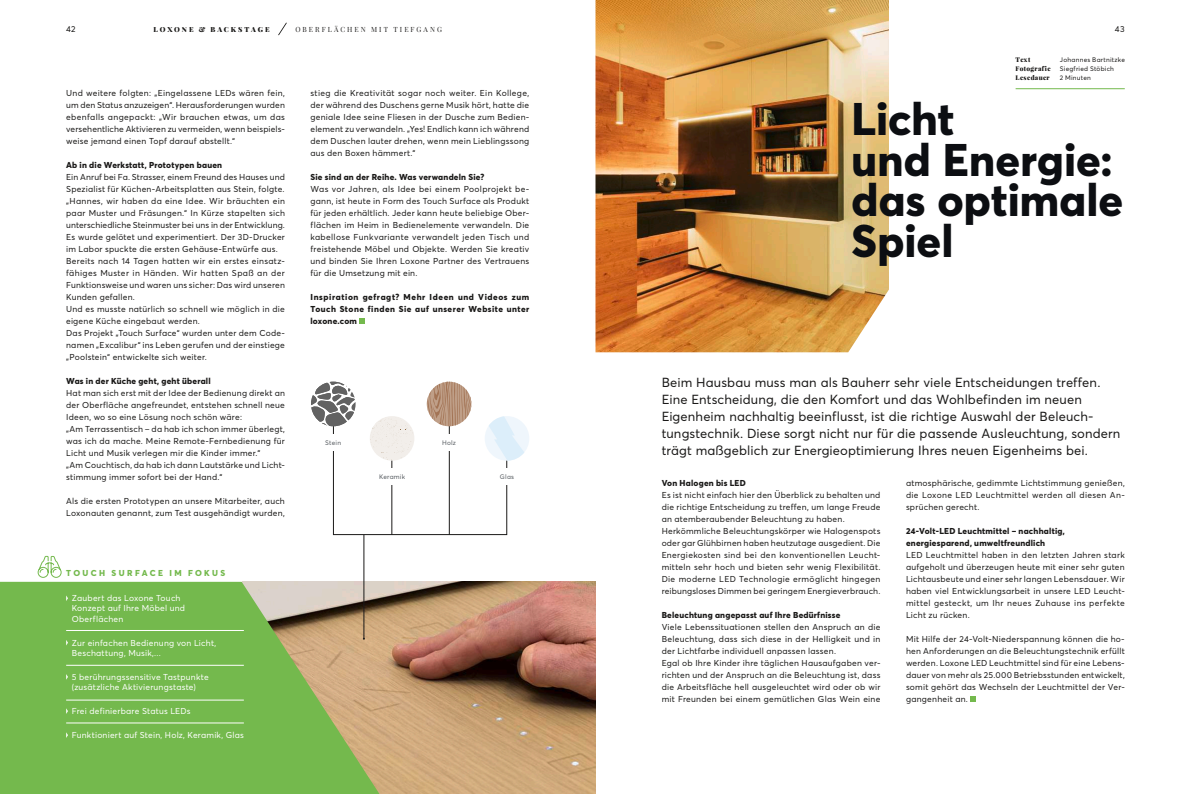
<style>
.page{position:relative;width:1191px;height:794px;background:#fff}
.page>*{position:absolute;margin:0;border:0;box-sizing:border-box;transform-origin:0 0}
.t1{font:800 45.1px/40.6px "Averta";letter-spacing:.005em;color:#0c0e12}
.t2{font:13px/16.9px "Averta";letter-spacing:.01em;color:#1a1918}
.t3{font:8.5px/12px "Averta";letter-spacing:.025em;color:#1a1918;text-align:justify}
.t4{font:800 8.5px/12px "Averta";letter-spacing:.025em;color:#1a1918;text-align:justify}
.t5{font:8.5px/10.2px "Averta";letter-spacing:.025em;color:#fff}
.t6{font:800 8.5px "Averta";letter-spacing:.275em;color:#74b94d}
.t7{font:7px "Playfair Display";letter-spacing:.295em;color:#1a1918}
.t8{font:900 7px "Playfair Display";letter-spacing:.27em;color:#1a1918}
.t9{font:6.5px/9px "Averta";letter-spacing:.035em;color:#1a1918}
.t10{font:900 6.5px/9px "Playfair Display";letter-spacing:.05em;color:#1a1918}
.t11{font:6.5px "Averta";letter-spacing:.03em;color:#565b60}
</style>
<div class="page">
<img style="left:379px;top:582px;width:216px;height:212px">
<svg style="left:0;top:582px;width:379px;height:212px;background:#83b658"></svg>
<svg style="left:359px;top:318px;width:6px;height:6px"></svg>
<svg style="left:37px;top:556px;width:25px;height:22px"></svg>
<svg style="left:66px;top:595px;width:2px;height:6px"></svg>
<svg style="left:66px;top:708px;width:2px;height:6px"></svg>
<svg style="left:66px;top:732px;width:2px;height:6px"></svg>
<hr style="left:66px;top:630px;width:178px;height:1px;background:#fff">
<hr style="left:66px;top:665px;width:178px;height:1px;background:#fff">
<hr style="left:66px;top:700px;width:178px;height:1px;background:#fff">
<hr style="left:66px;top:722px;width:178px;height:1px;background:#fff">
<div style="left:485px;top:416px;width:44px;height:45px;background:#eff6fc;border-radius:50%"></div>
<hr style="left:364px;top:535px;width:1px;height:103px;background:#1a1918">
<svg style="left:311px;top:382px;width:213px;height:153px"></svg>
<svg style="left:970px;top:696px;width:6px;height:6px"></svg>
<hr style="left:1015px;top:88px;width:109px;height:1px;background:#74b94d">
<img style="left:595px;top:0;width:294px;height:352px">
<svg style="left:278px;top:22px;width:9px;height:14px"></svg>
<p class="t3" style="left:66px;top:23px;width:11px">42</p>
<p class="t8" style="left:154px;top:24px;width:117px">LOXONE &amp; BACKSTAGE</p>
<p class="t7" style="left:295px;top:25px;width:148px">OBERFLÄCHEN MIT TIEFGANG</p>
<p class="t3" style="left:1115px;top:23px;width:11px">43</p>
<p class="t3" style="left:66px;top:87px;width:220px">Und weitere folgten: „Eingelassene LEDs wären fein, um den Status anzuzeigen“. Herausforderungen wurden ebenfalls angepackt: „Wir brauchen etwas, um das versehentliche Aktivieren zu vermeiden, wenn beispiels&shy;weise jemand einen Topf darauf abstellt.“</p>
<p class="t4" style="left:66px;top:159px;width:157px">Ab in die Werkstatt, Prototypen bauen</p>
<p class="t3" style="left:66px;top:171px;width:220px;text-align:left">Ein Anruf bei Fa. Strasser, einem Freund des Hauses und Spezialist für Küchen-Arbeitsplatten aus Stein, folgte. „Hannes, wir haben da eine Idee. Wir bräuchten ein paar Muster und Fräsungen.“ In Kürze stapelten sich unterschiedliche Steinmuster bei uns in der Entwicklung.<br>Es wurde gelötet und experimentiert. Der 3D-Drucker im Labor spuckte die ersten Gehäuse-Entwürfe aus.<br>Bereits nach 14 Tagen hatten wir ein erstes einsatz&shy;fähiges Muster in Händen. Wir hatten Spaß an der Funktionsweise und waren uns sicher: Das wird unseren Kunden gefallen.<br>Und es musste natürlich so schnell wie möglich in die eigene Küche eingebaut werden.<br>Das Projekt „Touch Surface“ wurden unter dem Code&shy;namen „Excalibur“ ins Leben gerufen und der einstiege „Poolstein“ entwickelte sich weiter.</p>
<p class="t4" style="left:66px;top:375px;width:146px">Was in der Küche geht, geht überall</p>
<p class="t3" style="left:66px;top:387px;width:220px;text-align:left">Hat man sich erst mit der Idee der Bedienung direkt an der Oberfläche angefreundet, entstehen schnell neue Ideen, wo so eine Lösung noch schön wäre:<br>„Am Terrassentisch – da hab ich schon immer überlegt, was ich da mache. Meine Remote-Fernbedienung für Licht und Musik verlegen mir die Kinder immer.“<br>„Am Couchtisch, da hab ich dann Lautstärke und Licht&shy;stimmung immer sofort bei der Hand.“</p>
<p class="t3" style="left:66px;top:495px;width:220px">Als die ersten Prototypen an unsere Mitarbeiter, auch<br>Loxonauten genannt, zum Test ausgehändigt wurden,</p>
<p class="t6" style="left:66px;top:567px;width:161px">TOUCH SURFACE IM FOKUS</p>
<p class="t5" style="left:72px;top:593px;width:115px">Zaubert das Loxone Touch<br>Konzept auf Ihre Möbel und<br>Oberflächen</p>
<p class="t5" style="left:72px;top:637px;width:146px">Zur einfachen Bedienung von Licht,<br>Beschattung, Musik,...</p>
<p class="t5" style="left:72px;top:671px;width:138px">5 berührungssensitive Tastpunkte (zusätzliche Aktivierungstaste)</p>
<p class="t5" style="left:72px;top:706px;width:120px">Frei definierbare Status LEDs</p>
<p class="t5" style="left:72px;top:730px;width:174px">Funktioniert auf Stein, Holz, Keramik, Glas</p>
<p class="t3" style="left:310px;top:87px;width:220px">stieg die Kreativität sogar noch weiter. Ein Kollege, der während des Duschens gerne Musik hört, hatte die geniale Idee seine Fliesen in der Dusche zum Bedien&shy;element zu verwandeln. „Yes! Endlich kann ich während dem Duschen lauter drehen, wenn mein Lieblingssong aus den Boxen hämmert.“</p>
<p class="t4" style="left:310px;top:171px;width:175px">Sie sind an der Reihe. Was verwandeln Sie?</p>
<p class="t3" style="left:310px;top:183px;width:220px">Was vor Jahren, als Idee bei einem Poolprojekt be&shy;gann, ist heute in Form des Touch Surface als Produkt für jeden erhältlich. Jeder kann heute beliebige Ober&shy;flächen im Heim in Bedienelemente verwandeln. Die kabellose Funkvariante verwandelt jeden Tisch und freistehende Möbel und Objekte. Werden Sie kreativ und binden Sie Ihren Loxone Partner des Vertrauens für die Umsetzung mit ein.</p>
<p class="t4" style="left:310px;top:291px;width:220px">Inspiration gefragt? Mehr Ideen und Videos zum Touch Stone finden Sie auf unserer Website unter loxone.com</p>
<p class="t11" style="left:325px;top:438px;width:17px">Stein</p>
<p class="t11" style="left:379px;top:473px;width:28px">Keramik</p>
<p class="t11" style="left:442px;top:438px;width:15px">Holz</p>
<p class="t11" style="left:500px;top:473px;width:16px">Glas</p>
<p class="t10" style="left:1015px;top:55px;width:36px">Text<br>Fotografie<br>Lesedauer</p>
<p class="t9" style="left:1059px;top:55px;width:67px">Johannes Bartnitzke<br>Siegfried Stöbich<br>2 Minuten</p>
<h1 class="t1" style="left:851px;top:98px;width:273px">Licht<br>und Energie: das optimale<br>Spiel</h1>
<p class="t2" style="left:661px;top:374px;width:460px">Beim Hausbau muss man als Bauherr sehr viele Entscheidungen treffen.<br>Eine Entscheidung, die den Komfort und das Wohlbefinden im neuen Eigenheim nachhaltig beeinflusst, ist die richtige Auswahl der Beleuch&shy;tungstechnik. Diese sorgt nicht nur für die passende Ausleuchtung, sondern trägt maßgeblich zur Energieoptimierung Ihres neuen Eigenheims bei.</p>
<p class="t4" style="left:661px;top:476px;width:86px">Von Halogen bis LED</p>
<p class="t3" style="left:661px;top:489px;width:220px;text-align:left">Es ist nicht einfach hier den Überblick zu behalten und die richtige Entscheidung zu treffen, um lange Freude an atemberaubender Beleuchtung zu haben.<br>Herkömmliche Beleuchtungskörper wie Halogenspots oder gar Glühbirnen haben heutzutage ausgedient. Die Energiekosten sind bei den konventionellen Leucht&shy;mitteln sehr hoch und bieten sehr wenig Flexibilität.<br>Die moderne LED Technologie ermöglicht hingegen reibungsloses Dimmen bei geringem Energieverbrauch.</p>
<p class="t4" style="left:661px;top:609px;width:180px">Beleuchtung angepasst auf Ihre Bedürfnisse</p>
<p class="t3" style="left:661px;top:621px;width:220px;text-align:left">Viele Lebenssituationen stellen den Anspruch an die Beleuchtung, dass sich diese in der Helligkeit und in der Lichtfarbe individuell anpassen lassen.<br>Egal ob Ihre Kinder ihre täglichen Hausaufgaben ver&shy;richten und der Anspruch an die Beleuchtung ist, dass die Arbeitsfläche hell ausgeleuchtet wird oder ob wir mit Freunden bei einem gemütlichen Glas Wein eine</p>
<p class="t3" style="left:906px;top:477px;width:220px">atmosphärische, gedimmte Lichtstimmung genießen, die Loxone LED Leuchtmittel werden all diesen An&shy;sprüchen gerecht.</p>
<p class="t4" style="left:906px;top:525px;width:160px">24-Volt-LED Leuchtmittel – nachhaltig, energiesparend, umweltfreundlich</p>
<p class="t3" style="left:906px;top:549px;width:220px">LED Leuchtmittel haben in den letzten Jahren stark aufgeholt und überzeugen heute mit einer sehr guten Lichtausbeute und einer sehr langen Lebensdauer. Wir haben viel Entwicklungsarbeit in unsere LED Leucht&shy;mittel gesteckt, um Ihr neues Zuhause ins perfekte Licht zu rücken.</p>
<p class="t3" style="left:906px;top:633px;width:220px">Mit Hilfe der 24-Volt-Niederspannung können die ho&shy;hen Anforderungen an die Beleuchtungstechnik erfüllt werden. Loxone LED Leuchtmittel sind für eine Lebens&shy;dauer von mehr als 25.000 Betriebsstunden entwickelt, somit gehört das Wechseln der Leuchtmittel der Ver&shy;gangenheit an.</p>
</div>
